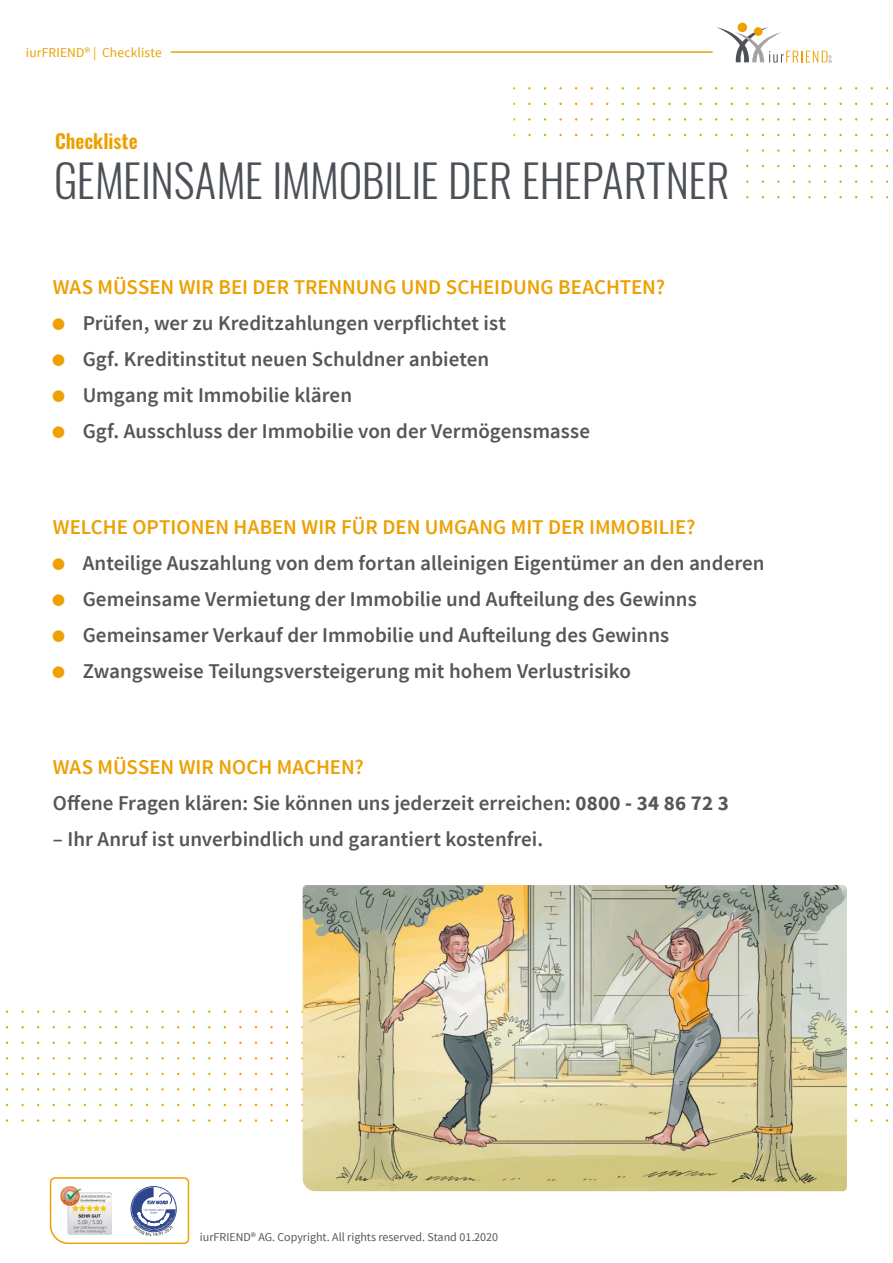
<style>
.page{position:relative;width:893px;height:1263px;background:#fff}
.page>*{position:absolute;margin:0;border:0;box-sizing:border-box;transform-origin:0 0}
.t1{font:300 45px "Oswald";letter-spacing:-.005em;color:#4c5157}
.t2{font:600 21px/36px "Source Sans Pro";color:#575656}
.t3{font:600 21px "Source Sans Pro";color:#eda000}
.t4{font:600 19.5px "Oswald";color:#eda000}
.t5{font:13.5px "Source Sans Pro";letter-spacing:.01em;color:#eda000}
.t6{font:12px "Source Sans Pro";color:#575656}
.s1{color:#eda000}
.s2{font-weight:700}
</style>
<div class="page">
<hr style="left:171px;top:51px;width:542px;height:2px;background:#eda000">
<svg style="left:782px;top:51px;width:49px;height:12px"></svg>
<div style="left:738px;top:23px;width:9px;height:9px;background:#eda000;border-radius:50%"></div>
<svg style="left:717px;top:27px;width:65px;height:36px"></svg>
<img style="left:303px;top:885px;width:544px;height:306px">
<svg style="left:49px;top:1177px;width:141px;height:68px"></svg>
<svg style="left:146px;top:1187px;width:30px;height:49px"></svg>
<p class="t5" style="left:26px;top:44px;width:137px">iurFRIEND® | Checkliste</p>
<p class="t4" style="left:55px;top:127px;width:84px">Checkliste</p>
<h1 class="t1" style="left:54px;top:151px;width:677px">GEMEINSAME IMMOBILIE DER EHEPARTNER</h1>
<p class="t3" style="left:53px;top:274px;width:614px">WAS MÜSSEN WIR BEI DER TRENNUNG UND SCHEIDUNG BEACHTEN?</p>
<p class="t2" style="left:83px;top:306px;width:509px">Prüfen, wer zu Kreditzahlungen verpflichtet ist<br>Ggf. Kreditinstitut neuen Schuldner anbieten<br>Umgang mit Immobilie klären<br>Ggf. Ausschluss der Immobilie von der Vermögensmasse</p>
<p class="t3" style="left:53px;top:514px;width:644px">WELCHE OPTIONEN HABEN WIR FÜR DEN UMGANG MIT DER IMMOBILIE?</p>
<p class="t2" style="left:83px;top:546px;width:683px">Anteilige Auszahlung von dem fortan alleinigen Eigentümer an den anderen Gemeinsame Vermietung der Immobilie und Aufteilung des Gewinns Gemeinsamer Verkauf der Immobilie und Aufteilung des Gewinns Zwangsweise Teilungsversteigerung mit hohem Verlustrisiko</p>
<p class="t2" style="left:53px;top:750px;width:677px"><span class="s1">WAS MÜSSEN WIR NOCH MACHEN?<br></span>Offene Fragen klären: Sie können uns jederzeit erreichen: <span class="s2">0800 - 34 86 72 3</span></p>
<p class="t2" style="left:53px;top:822px;width:492px">– Ihr Anruf ist unverbindlich und garantiert kostenfrei.</p>
<p class="t6" style="left:200px;top:1229px;width:300px">iurFRIEND® AG. Copyright. All rights reserved. Stand 01.2020</p>
</div>
